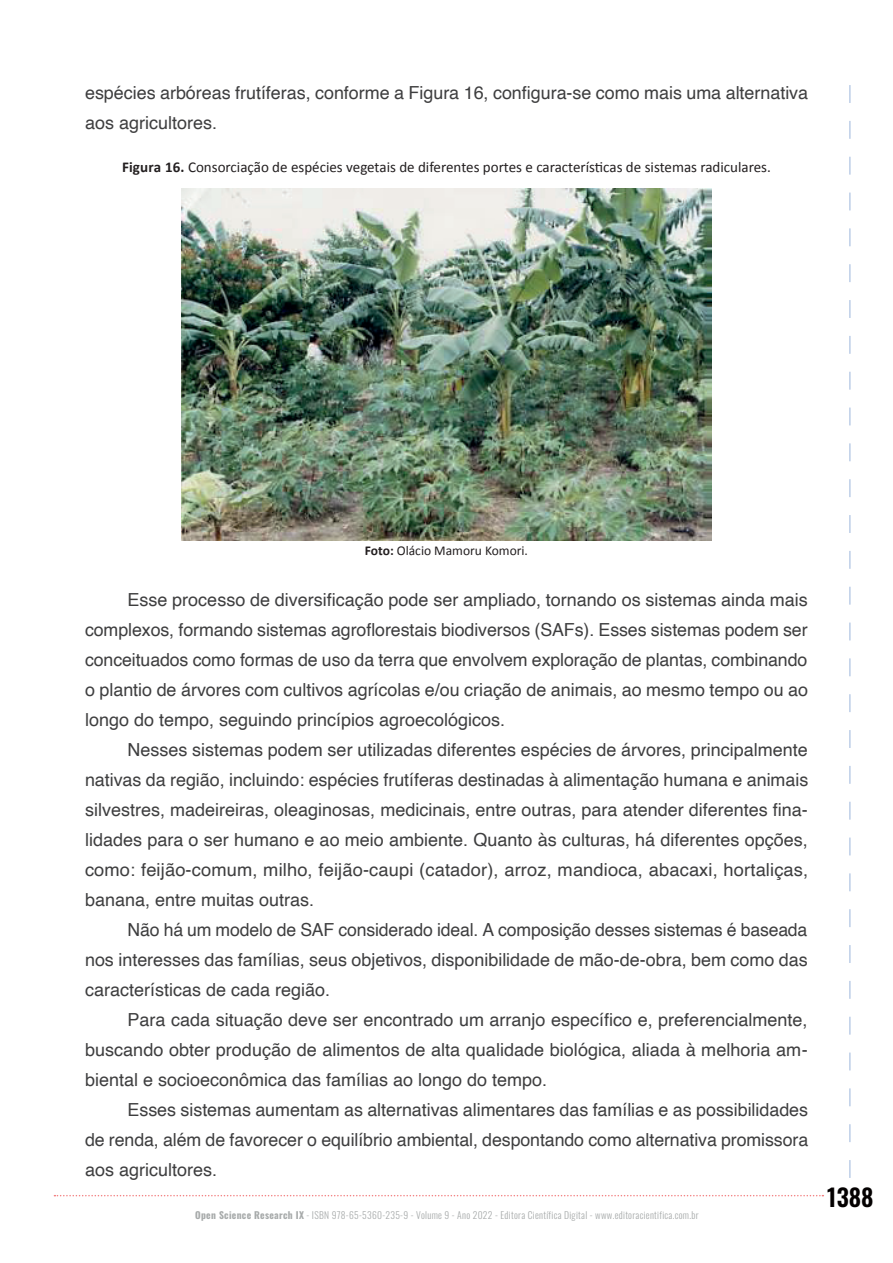
<style>
.page{position:relative;width:893px;height:1263px;background:#fff}
.page>*{position:absolute;margin:0;border:0;box-sizing:border-box;transform-origin:0 0}
.t1{font:600 24px "Oswald";color:#040101}
._04_texto{font:18px/30px "Helvetica";color:#3e3e3f;text-align:justify}
._06_figura-quadro-ta{font:15px "Calibri";color:#231f20}
._06_fonte{font:13.5px "Calibri";color:#231f20}
.t2{font:300 9.6px "Oswald";letter-spacing:.03em;color:#a7aaaa}
.s1{font-weight:700}
</style>
<div class="page">
<svg style="left:54px;top:1195px;width:769px;height:1px"></svg>
<svg style="left:849px;top:85px;width:2px;height:1093px"></svg>
<img style="left:182px;top:188px;width:529px;height:352px">
<p class="_04_texto" style="left:85px;top:78px;width:725px">espécies arbóreas frutíferas, conforme a Figura 16, configura-se como mais uma alternativa aos agricultores.</p>
<p class="_06_figura-quadro-ta" style="left:122px;top:157px;width:650px"><span class="s1">Figura 16.</span> Consorciação de espécies vegetais de diferentes portes e características de sistemas radiculares.</p>
<p class="_06_fonte" style="left:365px;top:541px;width:165px"><span class="s1">Foto:</span> Olácio Mamoru Komori.</p>
<p class="_04_texto" style="left:85px;top:585px;width:725px;text-indent:43px">Esse processo de diversificação pode ser ampliado, tornando os sistemas ainda mais complexos, formando sistemas agroflorestais biodiversos (SAFs). Esses sistemas podem ser conceituados como formas de uso da terra que envolvem exploração de plantas, combinando o plantio de árvores com cultivos agrícolas e/ou criação de animais, ao mesmo tempo ou ao longo do tempo, seguindo princípios agroecológicos.</p>
<p class="_04_texto" style="left:85px;top:735px;width:725px;text-indent:43px">Nesses sistemas podem ser utilizadas diferentes espécies de árvores, principalmente nativas da região, incluindo: espécies frutíferas destinadas à alimentação humana e animais silvestres, madeireiras, oleaginosas, medicinais, entre outras, para atender diferentes fina&shy;lidades para o ser humano e ao meio ambiente. Quanto às culturas, há diferentes opções, como: feijão-comum, milho, feijão-caupi (catador), arroz, mandioca, abacaxi, hortaliças, banana, entre muitas outras.</p>
<p class="_04_texto" style="left:85px;top:915px;width:724px;text-indent:43px">Não há um modelo de SAF considerado ideal. A composição desses sistemas é baseada nos interesses das famílias, seus objetivos, disponibilidade de mão-de-obra, bem como das características de cada região.</p>
<p class="_04_texto" style="left:85px;top:1005px;width:724px;text-indent:43px">Para cada situação deve ser encontrado um arranjo específico e, preferencialmente, buscando obter produção de alimentos de alta qualidade biológica, aliada à melhoria am&shy;biental e socioeconômica das famílias ao longo do tempo.</p>
<p class="_04_texto" style="left:85px;top:1095px;width:725px;text-indent:43px">Esses sistemas aumentam as alternativas alimentares das famílias e as possibilidades de renda, além de favorecer o equilíbrio ambiental, despontando como alternativa promissora aos agricultores.</p>
<p class="t2" style="left:195px;top:1206px;width:505px"><span class="s1">Open Science Research IX</span> - ISBN 978-65-5360-235-9 - Volume 9 - Ano 2022 - Editora Científica Digital - www.editoracientifica.com.br</p>
<h1 class="t1" style="left:827px;top:1184px;width:48px">1388</h1>
</div>
